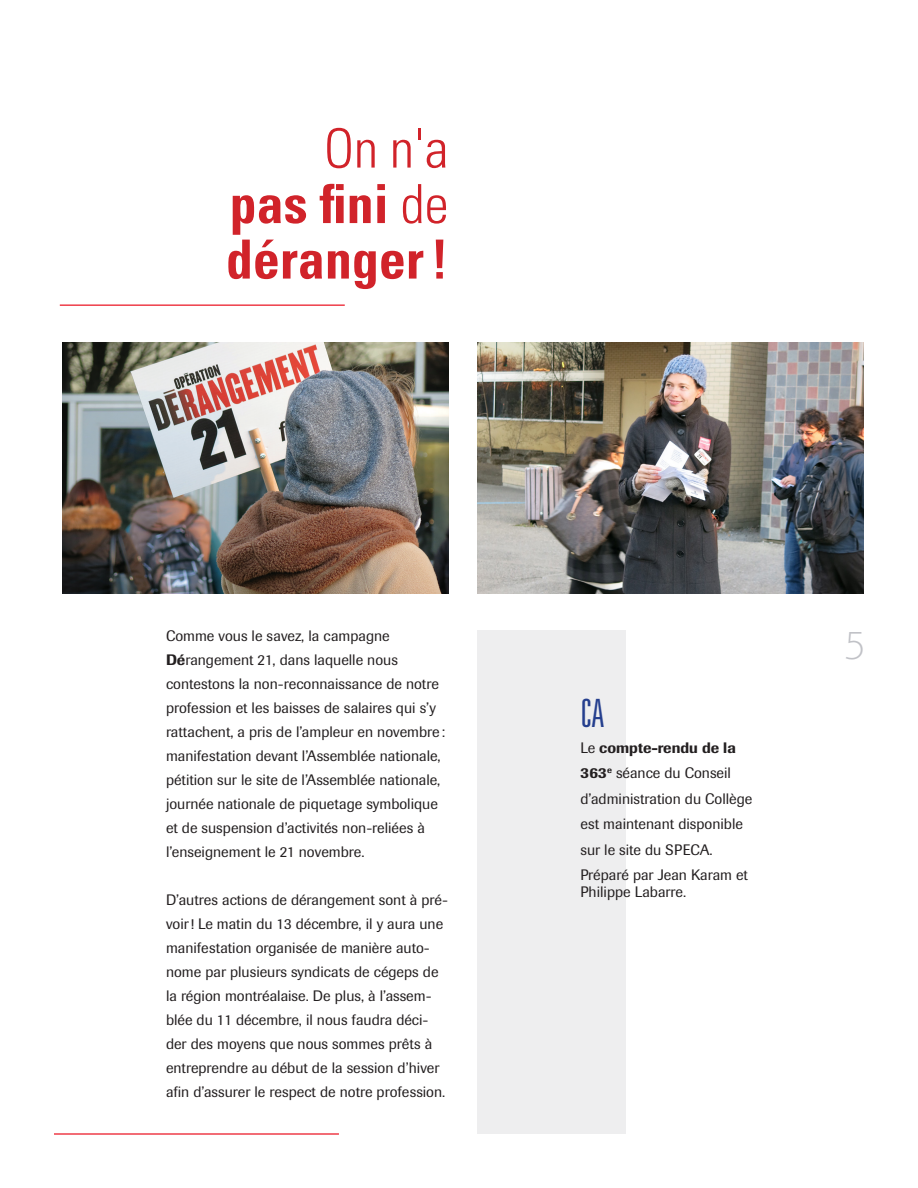
<style>
.page{position:relative;width:918px;height:1188px;background:#fff}
.page>*{position:absolute;margin:0;border:0;box-sizing:border-box;transform-origin:0 0}
.titre{font:700 condensed 54px/55.5px "Univers";color:#d1232a;text-align:justify}
.t1{font:45px "Prestige Elite Std";color:#c1c2c7}
.exergue{font:300 ultra-condensed 39px "Univers";color:#253f8e}
.Texte{font:15px/24px "Imago";color:#231f20}
.exergue-2{font:15px/25.5px "Imago";color:#231f20}
.s1{font-weight:300}
.s2{font-weight:500}
</style>
<div class="page">
<hr style="left:60px;top:304px;width:285px;height:2px;background:#ee3d49">
<hr style="left:54px;top:1133px;width:285px;height:2px;background:#ee3d49">
<img style="left:63px;top:342px;width:385px;height:252px">
<div style="left:477px;top:630px;width:148px;height:504px;background:#eeeeef"></div>
<img style="left:477px;top:342px;width:387px;height:252px">
<p class="titre" style="left:226px;top:120px;width:224px;text-indent:98px"><span class="s1">On n'a </span>pas fini <span class="s1">de </span>déranger!</p>
<p class="Texte" style="left:166px;top:624px;width:281px">Comme vous le savez, la campagne <span class="s2">Dé</span>rangement 21, dans laquelle nous contestons la non-reconnaissance de notre profession et les baisses de salaires qui s’y rattachent, a pris de l’ampleur en novembre: manifestation devant l’Assemblée nationale, pétition sur le site de l’Assemblée nationale, journée nationale de piquetage symbolique et de suspension d’activités non-reliées à l’enseignement le 21 novembre.</p>
<p class="Texte" style="left:166px;top:888px;width:283px">D’autres actions de dérangement sont à pré&shy;voir! Le matin du 13 décembre, il y aura une manifestation organisée de manière auto&shy;nome par plusieurs syndicats de cégeps de la région montréalaise. De plus, à l’assem&shy;blée du 11 décembre, il nous faudra déci&shy;der des moyens que nous sommes prêts à entreprendre au début de la session d’hiver afin d’assurer le respect de notre profession.</p>
<p class="exergue" style="left:580px;top:693px;width:25px">CA</p>
<p class="exergue-2" style="left:580px;top:735px;width:173px">Le <span class="s2">compte-rendu de la<br>363</span><sup>e</sup> séance du Conseil d’administration du Collège est maintenant disponible sur le site du SPECA.</p>
<p class="exergue-2" style="left:580px;top:867px;width:169px;line-height:16.5px">Préparé par Jean Karam et<br>Philippe Labarre.</p>
<h2 class="t1" style="left:842px;top:621px;width:28px">5</h2>
</div>
